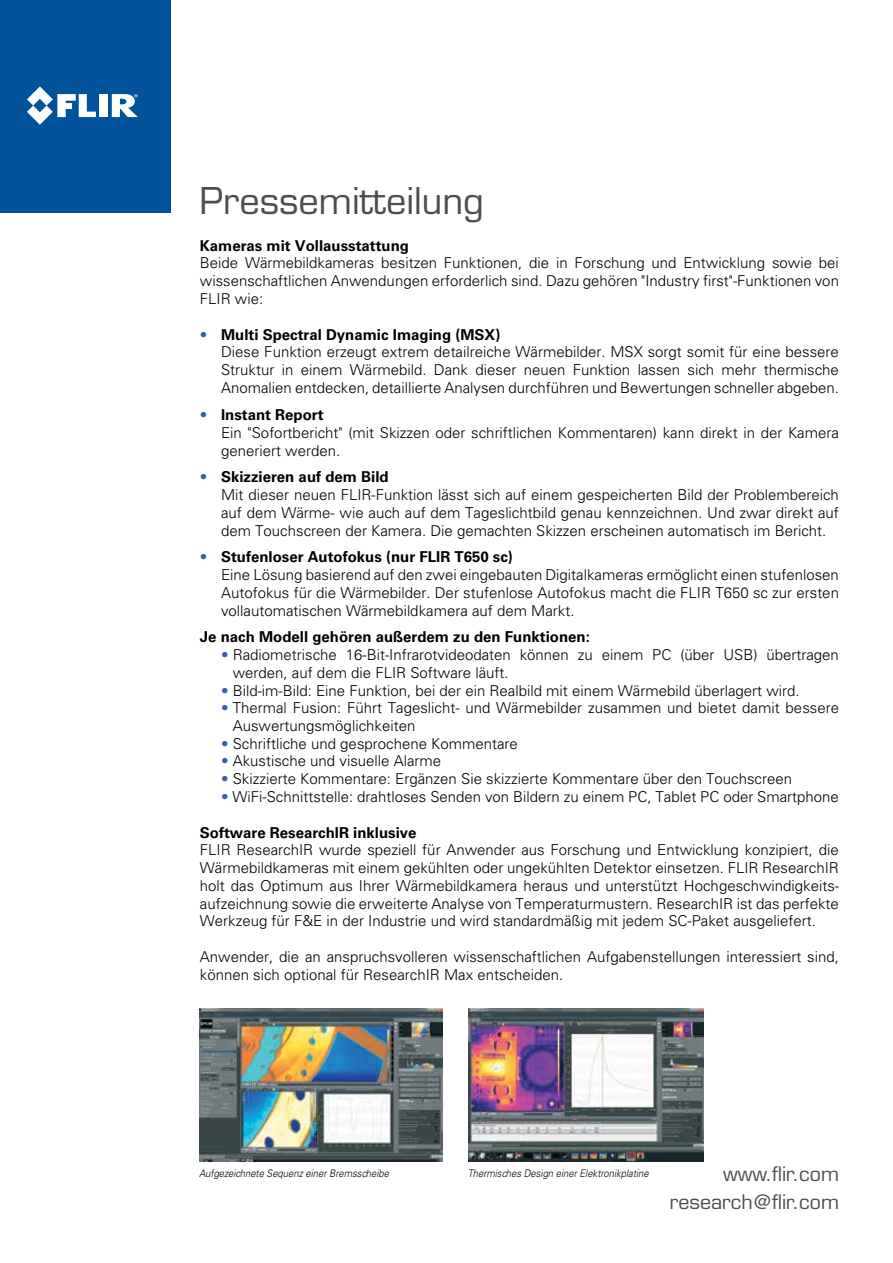
<style>
.page{position:relative;width:893px;height:1263px;background:#fff}
.page>*{position:absolute;margin:0;border:0;box-sizing:border-box;transform-origin:0 0}
.t1{font:36px "Eurostile LT Std";color:#4d4d4f}
.t2{font:19.5px/28.5px "Eurostile LT Std";color:#4d4d4f;text-align:right}
.t3{font:300 15px/17.9px "Univers LT Std";color:#000}
.t4{font:700 15px "Univers LT Std";color:#000}
.t5{font:italic 300 10.5px "Univers LT Std";color:#000;scale:.9 1}
.s1{color:#365eab}
.s2{font-weight:700}
</style>
<div class="page">
<div style="left:0;top:0;width:170px;height:213px;background:#00539b"></div>
<div style="left:100px;top:94px;width:8px;height:23px;background:#fff"></div>
<svg style="left:27px;top:86px;width:69px;height:39px"></svg>
<svg style="left:112px;top:94px;width:26px;height:23px"></svg>
<img style="left:468px;top:1009px;width:235px;height:153px">
<img style="left:200px;top:1009px;width:243px;height:153px">
<h1 class="t1" style="left:200px;top:179px;width:286px">Pressemitteilung</h1>
<p class="t4" style="left:200px;top:236px;width:211px">Kameras mit Vollausstattung</p>
<p class="t3" style="left:200px;top:254px;width:641px;text-align:justify">Beide Wärmebildkameras besitzen Funktionen, die in Forschung und Entwicklung sowie bei wissenschaftlichen Anwendungen erforderlich sind. Dazu gehören "Industry first"-Funktionen von FLIR wie:</p>
<p class="t3" style="left:221px;top:325px;width:619px;text-indent:-21px"><span class="s1">•</span> <span class="s2">Multi Spectral Dynamic Imaging (MSX)<br></span>Diese Funktion erzeugt extrem detailreiche Wärmebilder. MSX sorgt somit für eine bessere Struktur in einem Wärmebild. Dank dieser neuen Funktion lassen sich mehr thermische Anomalien entdecken, detaillierte Analysen durchführen und Bewertungen schneller abgeben.</p>
<p class="t3" style="left:221px;top:406px;width:619px;text-indent:-21px"><span class="s1">•</span> <span class="s2">Instant Report<br></span>Ein "Sofortbericht" (mit Skizzen oder schriftlichen Kommentaren) kann direkt in der Kamera generiert werden.</p>
<p class="t3" style="left:221px;top:468px;width:619px;text-indent:-21px"><span class="s1">•</span> <span class="s2">Skizzieren auf dem Bild<br></span>Mit dieser neuen FLIR-Funktion lässt sich auf einem gespeicherten Bild der Problembereich auf dem Wärme- wie auch auf dem Tageslichtbild genau kennzeichnen. Und zwar direkt auf dem Touchscreen der Kamera. Die gemachten Skizzen erscheinen automatisch im Bericht.</p>
<p class="t3" style="left:221px;top:548px;width:619px;text-indent:-21px"><span class="s1">•</span> <span class="s2">Stufenloser Autofokus (nur FLIR T650 sc)<br></span>Eine Lösung basierend auf den zwei eingebauten Digitalkameras ermöglicht einen stufenlosen Autofokus für die Wärmebilder. Der stufenlose Autofokus macht die FLIR T650 sc zur ersten vollautomatischen Wärmebildkamera auf dem Markt.</p>
<p class="t4" style="left:200px;top:628px;width:392px">Je nach Modell gehören außerdem zu den Funktionen:</p>
<p class="t3" style="left:233px;top:646px;width:608px;text-indent:-12px"><span class="s1">•</span> Radiometrische 16-Bit-Infrarotvideodaten können zu einem PC (über USB) übertragen werden, auf dem die FLIR Software läuft.</p>
<p class="t3" style="left:221px;top:681px;width:580px"><span class="s1">•</span> Bild-im-Bild: Eine Funktion, bei der ein Realbild mit einem Wärmebild überlagert wird.</p>
<p class="t3" style="left:233px;top:699px;width:608px;text-indent:-12px"><span class="s1">•</span> Thermal Fusion: Führt Tageslicht- und Wärmebilder zusammen und bietet damit bessere<br>Auswertungsmöglichkeiten</p>
<p class="t3" style="left:221px;top:734px;width:298px"><span class="s1">•</span> Schriftliche und gesprochene Kommentare</p>
<p class="t3" style="left:221px;top:752px;width:222px"><span class="s1">•</span> Akustische und visuelle Alarme</p>
<p class="t3" style="left:221px;top:770px;width:572px"><span class="s1">•</span> Skizzierte Kommentare: Ergänzen Sie skizzierte Kommentare über den Touchscreen</p>
<p class="t3" style="left:221px;top:788px;width:619px"><span class="s1">•</span> WiFi-Schnittstelle: drahtloses Senden von Bildern zu einem PC, Tablet PC oder Smartphone</p>
<p class="t4" style="left:200px;top:824px;width:218px">Software ResearchIR inklusive</p>
<p class="t3" style="left:200px;top:841px;width:641px;text-align:justify">FLIR ResearchIR wurde speziell für Anwender aus Forschung und Entwicklung konzipiert, die Wärmebildkameras mit einem gekühlten oder ungekühlten Detektor einsetzen. FLIR ResearchIR holt das Optimum aus Ihrer Wärmebildkamera heraus und unterstützt Hochgeschwindigkeits&shy;aufzeichnung sowie die erweiterte Analyse von Temperaturmustern. ResearchIR ist das perfekte Werkzeug für F&amp;E in der Industrie und wird standardmäßig mit jedem SC-Paket ausgeliefert.</p>
<p class="t3" style="left:200px;top:947px;width:641px">Anwender, die an anspruchsvolleren wissenschaftlichen Aufgabenstellungen interessiert sind, können sich optional für ResearchIR Max entscheiden.</p>
<p class="t5" style="left:199px;top:1166px;width:212px">Aufgezeichnete Sequenz einer Bremsscheibe</p>
<p class="t5" style="left:468px;top:1166px;width:203px">Thermisches Design einer Elektronikplatine</p>
<h2 class="t2" style="left:670px;top:1159px;width:171px">www.flir.com research@flir.com</h2>
</div>
